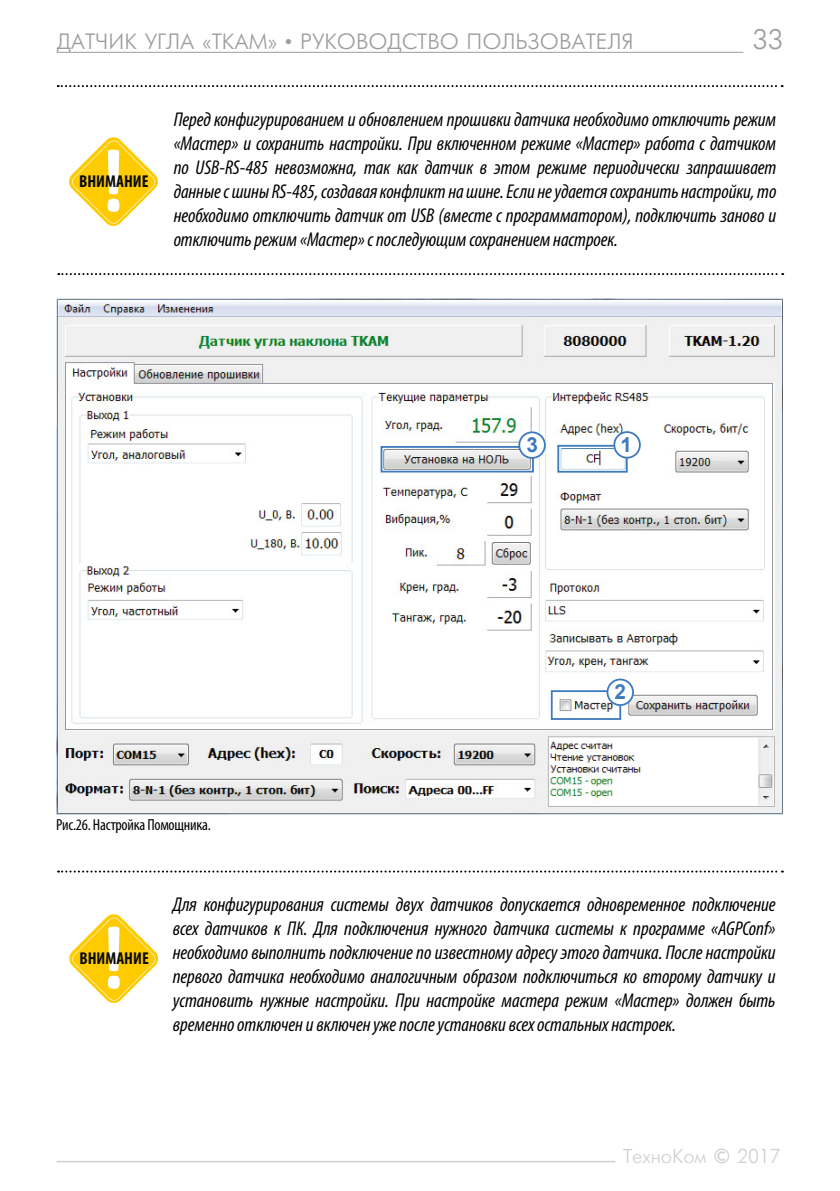
<style>
.page{position:relative;width:840px;height:1191px;background:#fff}
.page>*{position:absolute;margin:0;border:0;box-sizing:border-box;transform-origin:0 0}
.t1{font:28px "Futuris Cyrillic";color:#9d9d9c}
.t2{font:22px "Futuris Cyrillic";color:#9d9d9c}
.t3{font:700 20.8px "Arial";color:#3d7abe}
.t4{font:italic condensed 20px/24px "Myriad Pro";letter-spacing:-.005em;color:#000;text-align:justify}
.t5{font:20px "Futuris Cyrillic";letter-spacing:-.005em;color:#d0d0d0}
.t6{font:700 condensed 17.2px "Myriad Pro";color:#090909}
.t7{font:condensed 16px "Myriad Pro";letter-spacing:-.015em;color:#000}
</style>
<div class="page">
<hr style="left:57px;top:52px;width:686px;height:1px;background:#9d9d9c">
<hr style="left:57px;top:1160px;width:557px;height:2px;background:#d0d0d0">
<svg style="left:69px;top:137px;width:89px;height:89px"></svg>
<svg style="left:58px;top:273px;width:724px;height:2px"></svg>
<svg style="left:58px;top:85px;width:724px;height:2px"></svg>
<img style="left:56px;top:298px;width:726px;height:516px">
<div style="left:550px;top:690px;width:70px;height:30px;border:2px solid #3d7abe"></div>
<div style="left:380px;top:446px;width:153px;height:26px;border:2px solid #3d7abe"></div>
<div style="left:557px;top:445px;width:70px;height:27px;border:2px solid #3d7abe"></div>
<div style="left:614px;top:432px;width:25px;height:26px;background:#fff;border-radius:50%"></div>
<div style="left:613px;top:431px;width:27px;height:27px;border:2px solid #3d7abe;border-radius:50%"></div>
<div style="left:607px;top:679px;width:25px;height:26px;background:#fff;border-radius:50%"></div>
<div style="left:606px;top:678px;width:27px;height:28px;border:2px solid #3d7abe;border-radius:50%"></div>
<div style="left:519px;top:432px;width:25px;height:26px;background:#fff;border-radius:50%"></div>
<div style="left:518px;top:431px;width:27px;height:28px;border:2px solid #3d7abe;border-radius:50%"></div>
<svg style="left:69px;top:914px;width:89px;height:89px"></svg>
<svg style="left:58px;top:870px;width:724px;height:2px"></svg>
<p class="t2" style="left:57px;top:30px;width:578px">ДАТЧИК УГЛА «TKAM» • РУКОВОДСТВО ПОЛЬЗОВАТЕЛЯ</p>
<h1 class="t1" style="left:752px;top:25px;width:32px">33</h1>
<p class="t6" style="left:79px;top:171px;width:71px">ВНИМАНИЕ</p>
<p class="t4" style="left:173px;top:107px;width:604px">Перед конфигурированием и обновлением прошивки датчика необходимо отключить режим «Мастер» и сохранить настройки. При включенном режиме «Мастер» работа с датчиком по USB-RS-485 невозможна, так как датчик в этом режиме периодически запрашивает данные с шины RS-485, создавая конфликт на шине. Если не удается сохранить настройки, то необходимо отключить датчик от USB (вместе с программатором), подключить заново и отключить режим «Мастер» с последующим сохранением настроек.</p>
<p class="t3" style="left:526px;top:431px;width:13px">3</p>
<p class="t3" style="left:620px;top:430px;width:13px">1</p>
<p class="t3" style="left:614px;top:678px;width:13px">2</p>
<p class="t7" style="left:56px;top:815px;width:156px">Рис.26. Настройка Помощника.</p>
<p class="t6" style="left:79px;top:947px;width:71px">ВНИМАНИЕ</p>
<p class="t4" style="left:173px;top:891px;width:604px">Для конфигурирования системы двух датчиков допускается одновременное подключение всех датчиков к ПК. Для подключения нужного датчика системы к программе «AGPConf» необходимо выполнить подключение по известному адресу этого датчика. После настройки первого датчика необходимо аналогичным образом подключиться ко второму датчику и установить нужные настройки. При настройке мастера режим «Мастер» должен быть временно отключен и включен уже после установки всех остальных настроек.</p>
<p class="t5" style="left:622px;top:1145px;width:159px">ТехноКом © 2017</p>
</div>
